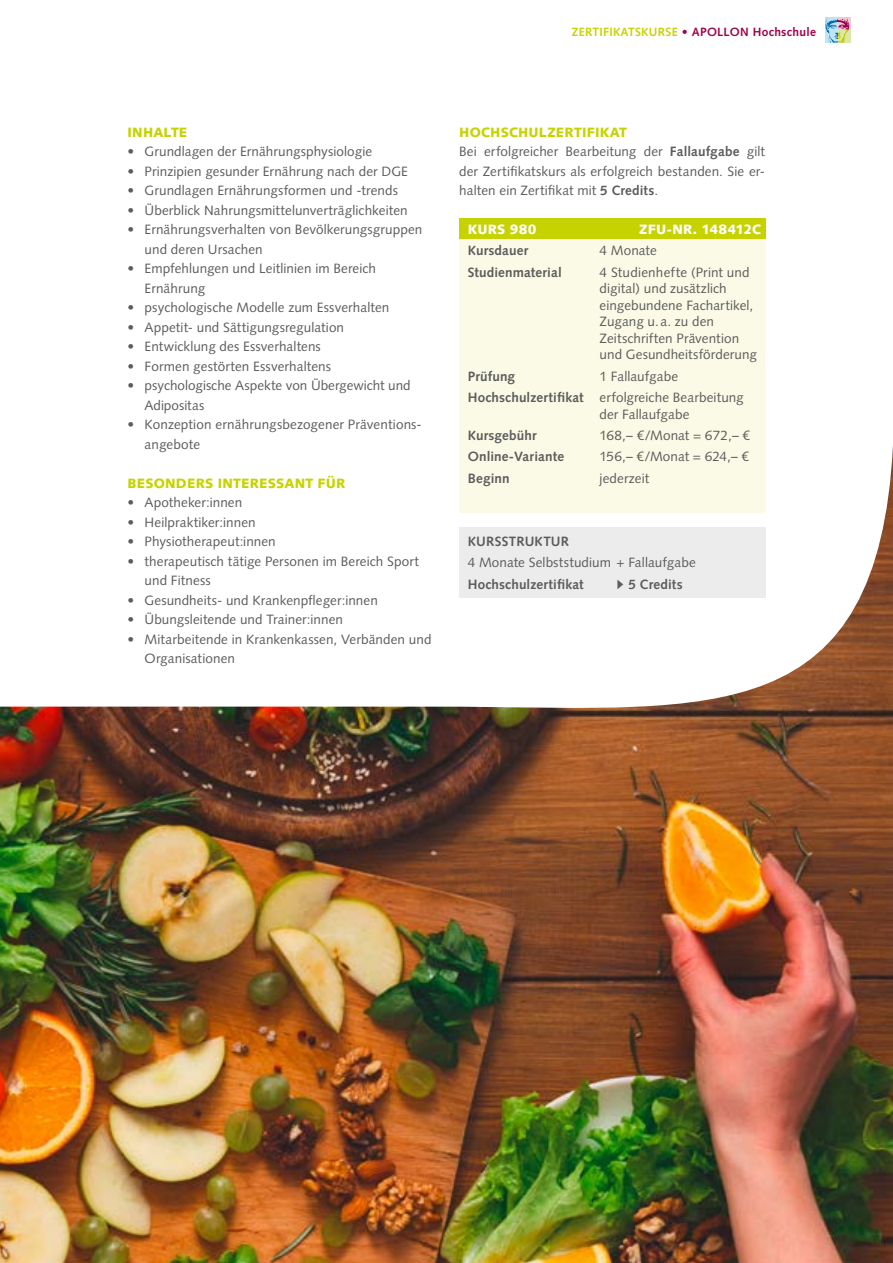
<style>
.page{position:relative;width:893px;height:1263px;background:#fff}
.page>*{position:absolute;margin:0;border:0;box-sizing:border-box;transform-origin:0 0}
.SP2021_ZK_Tab_Infos{font:13.5px/19.5px "Syntax LT Std";letter-spacing:.005em;color:#5c5c5c}
.SP2021_ZK_Text_9pt_B{font:13.5px/19.5px "Syntax LT Std";letter-spacing:.005em;color:#5c5c5c;text-align:justify}
.SP2021_ZK_Tab_Infos-2{font:700 13.5px "Syntax LT Std";letter-spacing:.01em;color:#5c5c5c}
.SP2021_ZK_ZÜ{font:900 13.5px "Syntax LT Std";letter-spacing:.015em;color:#c7d300}
.SP2021_ZK_Struktur_T{font:13.5px "Syntax LT Std";letter-spacing:.005em;color:#5c5c5c}
.SP2021_ZK_Struktur_T-2{font:700 13.5px "Syntax LT Std";letter-spacing:.01em;color:#5c5c5c}
.SP2021_ZK_Tab_Head{font:900 13.5px "Syntax LT Std";letter-spacing:.01em;color:#fff}
.SP2021_ZK_Struktur_H{font:700 13.5px "Syntax LT Std";letter-spacing:.015em;color:#5c5c5c}
.t1{font:700 12px "Syntax LT Std";letter-spacing:.025em;color:#9e0047}
.s1{color:#c7d300}
.s2{font-weight:400}
.s3{font-weight:700}
.s4{font-family:"Arial";font-weight:400}
</style>
<div class="page">
<div style="left:459px;top:218px;width:306px;height:21px;background:#c7d300"></div>
<div style="left:459px;top:240px;width:306px;height:24px;background:#fafae6"></div>
<div style="left:459px;top:261px;width:306px;height:107px;background:#fafae6"></div>
<div style="left:459px;top:365px;width:306px;height:24px;background:#fafae6"></div>
<div style="left:459px;top:386px;width:306px;height:41px;background:#fafae6"></div>
<div style="left:459px;top:424px;width:306px;height:24px;background:#fafae6"></div>
<img style="left:0;top:444px;width:893px;height:819px">
<div style="left:838px;top:30px;width:12px;height:13px;background:#dee7ab"></div>
<svg style="left:849px;top:17px;width:1px;height:13px"></svg>
<svg style="left:825px;top:17px;width:24px;height:26px"></svg>
<p class="t1" style="left:572px;top:25px;width:246px"><span class="s1">ZERTIFIKATSKURSE</span> <span class="s2">•</span> APOLLON Hochschule</p>
<p class="SP2021_ZK_ZÜ" style="left:128px;top:124px;width:61px">INHALTE</p>
<p class="SP2021_ZK_Tab_Infos" style="left:128px;top:142px;width:246px">• Grundlagen der Ernährungsphysiologie</p>
<p class="SP2021_ZK_Tab_Infos" style="left:128px;top:161px;width:282px">• Prinzipien gesunder Ernährung nach der DGE</p>
<p class="SP2021_ZK_Tab_Infos" style="left:128px;top:181px;width:272px">• Grundlagen Ernährungsformen und -trends</p>
<p class="SP2021_ZK_Tab_Infos" style="left:128px;top:200px;width:282px">• Überblick Nahrungsmittelunverträglichkeiten</p>
<p class="SP2021_ZK_Tab_Infos" style="left:145px;top:220px;width:279px;text-indent:-17px">• Ernährungsverhalten von Bevölkerungsgruppen und deren Ursachen</p>
<p class="SP2021_ZK_Tab_Infos" style="left:145px;top:259px;width:233px;text-indent:-17px">• Empfehlungen und Leitlinien im Bereich<br>Ernährung</p>
<p class="SP2021_ZK_Tab_Infos" style="left:128px;top:298px;width:263px">• psychologische Modelle zum Essverhalten</p>
<p class="SP2021_ZK_Tab_Infos" style="left:128px;top:317px;width:218px">• Appetit- und Sättigungsregulation</p>
<p class="SP2021_ZK_Tab_Infos" style="left:128px;top:337px;width:195px">• Entwicklung des Essverhaltens</p>
<p class="SP2021_ZK_Tab_Infos" style="left:128px;top:356px;width:205px">• Formen gestörten Essverhaltens</p>
<p class="SP2021_ZK_Tab_Infos" style="left:145px;top:376px;width:268px;text-indent:-17px">• psychologische Aspekte von Übergewicht und<br>Adipositas</p>
<p class="SP2021_ZK_Tab_Infos" style="left:145px;top:415px;width:279px;text-indent:-17px">• Konzeption ernährungsbezogener Präventions&shy;angebote</p>
<p class="SP2021_ZK_ZÜ" style="left:128px;top:475px;width:219px">BESONDERS INTERESSANT FÜR</p>
<p class="SP2021_ZK_Tab_Infos" style="left:128px;top:493px;width:116px">• Apotheker:innen</p>
<p class="SP2021_ZK_Tab_Infos" style="left:128px;top:512px;width:130px">• Heilpraktiker:innen</p>
<p class="SP2021_ZK_Tab_Infos" style="left:128px;top:532px;width:150px">• Physiotherapeut:innen</p>
<p class="SP2021_ZK_Tab_Infos" style="left:145px;top:551px;width:276px;text-indent:-17px">• therapeutisch tätige Personen im Bereich Sport und Fitness</p>
<p class="SP2021_ZK_Tab_Infos" style="left:128px;top:590px;width:252px">• Gesundheits- und Krankenpfleger:innen</p>
<p class="SP2021_ZK_Tab_Infos" style="left:128px;top:610px;width:217px">• Übungsleitende und Trainer:innen</p>
<p class="SP2021_ZK_Tab_Infos" style="left:145px;top:629px;width:288px;text-indent:-17px">• Mitarbeitende in Krankenkassen, Verbänden und<br>Organisationen</p>
<p class="SP2021_ZK_ZÜ" style="left:459px;top:124px;width:169px">HOCHSCHULZERTIFIKAT</p>
<p class="SP2021_ZK_Text_9pt_B" style="left:459px;top:142px;width:307px">Bei erfolgreicher Bearbeitung der <span class="s3">Fallaufgabe</span> gilt der Zertifikatskurs als erfolgreich bestanden. Sie er&shy;halten ein Zertifikat mit <span class="s3">5 Credits</span>.</p>
<p class="SP2021_ZK_Tab_Head" style="left:468px;top:221px;width:70px">KURS 980</p>
<p class="SP2021_ZK_Tab_Head" style="left:639px;top:221px;width:123px">ZFU-NR. 148412C</p>
<p class="SP2021_ZK_Tab_Infos-2" style="left:468px;top:243px;width:62px">Kursdauer</p>
<p class="SP2021_ZK_Tab_Infos" style="left:600px;top:241px;width:59px">4 Monate</p>
<p class="SP2021_ZK_Tab_Infos-2" style="left:468px;top:264px;width:95px">Studienmaterial</p>
<p class="SP2021_ZK_Tab_Infos" style="left:600px;top:264px;width:159px;line-height:16.5px">4 Studienhefte (Print und digital) und zusätzlich eingebundene Fachartikel,<br>Zugang u. a. zu den<br>Zeitschriften Prävention und Gesundheitsförderung</p>
<p class="SP2021_ZK_Tab_Infos-2" style="left:468px;top:368px;width:49px">Prüfung</p>
<p class="SP2021_ZK_Tab_Infos" style="left:600px;top:366px;width:80px">1 Fallaufgabe</p>
<p class="SP2021_ZK_Tab_Infos" style="left:600px;top:389px;width:146px;line-height:16.5px;text-indent:-132px"><span class="s3">Hochschulzertifikat</span> erfolgreiche Bearbeitung der Fallaufgabe</p>
<p class="SP2021_ZK_Tab_Infos-2" style="left:468px;top:427px;width:70px">Kursgebühr</p>
<p class="SP2021_ZK_Tab_Infos" style="left:600px;top:426px;width:152px">168,– €/Monat = 672,– €</p>
<p class="SP2021_ZK_Tab_Infos-2" style="left:468px;top:449px;width:98px">Online-Variante</p>
<p class="SP2021_ZK_Tab_Infos" style="left:600px;top:447px;width:151px">156,– €/Monat = 624,– €</p>
<p class="SP2021_ZK_Tab_Infos-2" style="left:468px;top:470px;width:43px">Beginn</p>
<p class="SP2021_ZK_Tab_Infos" style="left:600px;top:468px;width:51px">jederzeit</p>
<p class="SP2021_ZK_Struktur_H" style="left:468px;top:534px;width:103px">KURSSTRUKTUR</p>
<p class="SP2021_ZK_Struktur_T" style="left:468px;top:555px;width:230px">4 Monate Selbststudium + Fallaufgabe</p>
<p class="SP2021_ZK_Struktur_T-2" style="left:468px;top:576px;width:117px">Hochschulzertifikat</p>
<p class="SP2021_ZK_Struktur_T-2" style="left:617px;top:576px;width:68px"><span class="s4">►</span> 5 Credits</p>
</div>
